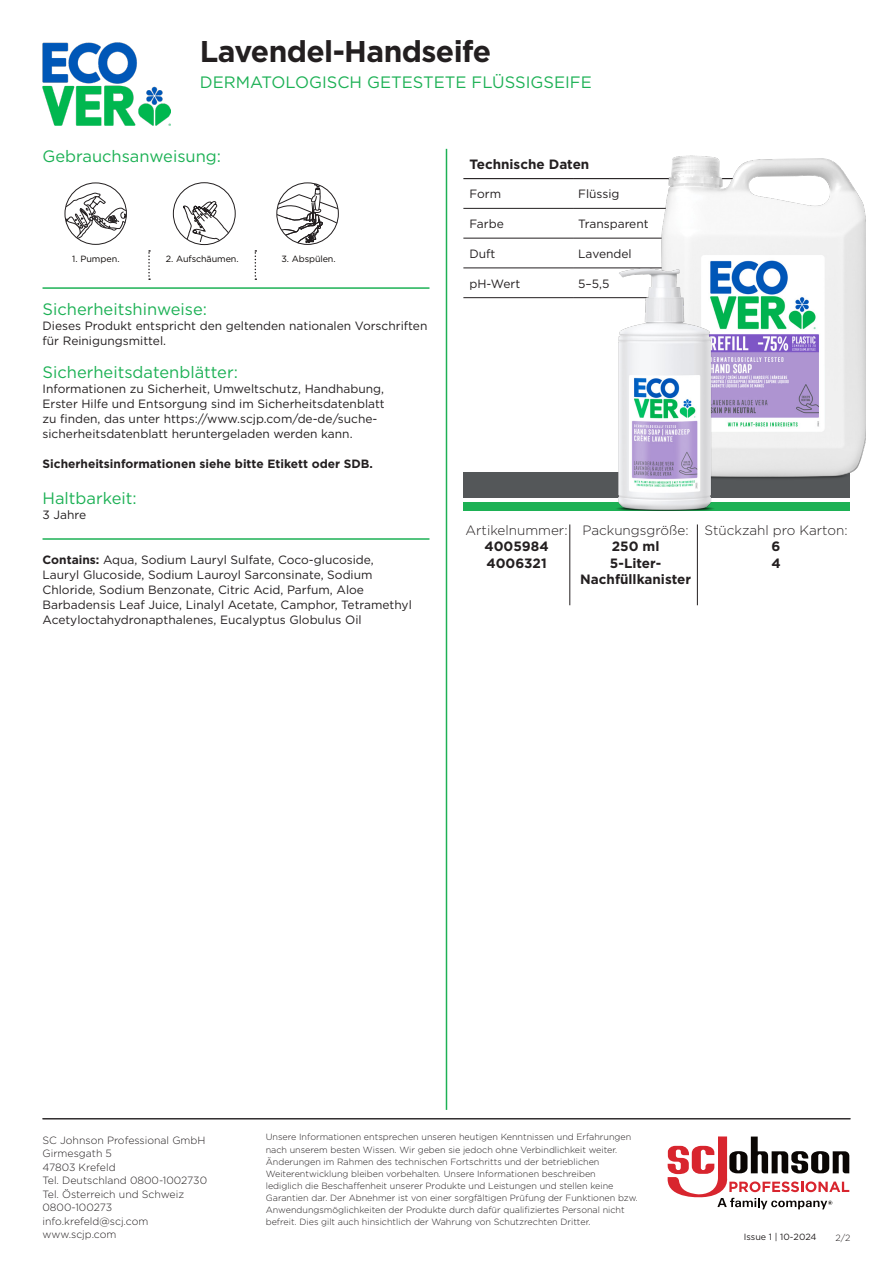
<style>
.page{position:relative;width:893px;height:1263px;background:#fff}
.page>*{position:absolute;margin:0;border:0;box-sizing:border-box;transform-origin:0 0}
.t1{font:700 30px "Gotham";letter-spacing:-.02em;color:#231f20}
.list{font:16.5px "Gotham";color:#1db155}
.t2{font:300 13.5px/16.2px "Gotham";color:#231f20;text-align:center}
.list-2{font:700 13.5px/16.2px "Gotham";color:#231f20;text-align:center}
.list-3{font:12px/15px "Gotham";color:#231f20}
.t3{font:700 12px "Gotham";color:#231f20}
.t4{font:300 10.5px/13.5px "Gotham";color:#231f20}
.t5{font:300 9px/12px "Gotham";color:#231f20}
.list-4{font:9px "Gotham";letter-spacing:-.01em;color:#0a0604}
.t6{font:9px "Gotham";color:#231f20}
.s1{font-weight:700}
</style>
<div class="page">
<svg style="left:668px;top:1136px;width:181px;height:73px"></svg>
<hr style="left:43px;top:1118px;width:807px;height:1px;background:#231f20">
<div style="left:463px;top:472px;width:387px;height:25px;background:#545759"></div>
<div style="left:463px;top:502px;width:387px;height:8px;background:#1db155"></div>
<hr style="left:463px;top:178px;width:111px;height:1px;background:#231f20">
<hr style="left:574px;top:178px;width:161px;height:1px;background:#231f20">
<hr style="left:463px;top:208px;width:111px;height:1px;background:#231f20">
<hr style="left:574px;top:208px;width:161px;height:1px;background:#231f20">
<hr style="left:463px;top:238px;width:111px;height:1px;background:#231f20">
<hr style="left:574px;top:238px;width:161px;height:1px;background:#231f20">
<hr style="left:463px;top:267px;width:111px;height:1px;background:#231f20">
<hr style="left:574px;top:267px;width:161px;height:1px;background:#231f20">
<hr style="left:463px;top:297px;width:111px;height:1px;background:#231f20">
<hr style="left:574px;top:297px;width:161px;height:1px;background:#231f20">
<hr style="left:446px;top:149px;width:1px;height:961px;background:#1db155">
<hr style="left:43px;top:538px;width:386px;height:2px;background:#1db155">
<hr style="left:570px;top:524px;width:1px;height:81px;background:#231f20">
<hr style="left:697px;top:524px;width:1px;height:81px;background:#231f20">
<img style="left:661px;top:155px;width:205px;height:324px">
<img style="left:589px;top:265px;width:153px;height:246px">
<img style="left:43px;top:43px;width:127px;height:82px">
<svg style="left:277px;top:183px;width:61px;height:61px"></svg>
<div style="left:277px;top:183px;width:61px;height:61px;border:1px solid #231f20;border-radius:50%"></div>
<svg style="left:148px;top:250px;width:2px;height:30px"></svg>
<svg style="left:255px;top:250px;width:1px;height:30px"></svg>
<svg style="left:65px;top:193px;width:61px;height:46px"></svg>
<div style="left:65px;top:183px;width:61px;height:61px;border:1px solid #231f20;border-radius:50%"></div>
<svg style="left:183px;top:201px;width:52px;height:42px"></svg>
<div style="left:173px;top:183px;width:62px;height:62px;border:1px solid #231f20;border-radius:50%"></div>
<hr style="left:43px;top:287px;width:386px;height:2px;background:#1db155">
<p class="t1" style="left:200px;top:32px;width:293px">Lavendel-Handseife</p>
<p class="list" style="left:200px;top:71px;width:393px">DERMATOLOGISCH GETESTETE FLÜSSIGSEIFE</p>
<p class="list" style="left:43px;top:146px;width:180px">Gebrauchsanweisung:</p>
<p class="list-4" style="left:72px;top:253px;width:49px">1. Pumpen.</p>
<p class="list-4" style="left:166px;top:253px;width:74px">2. Aufschäumen.</p>
<p class="list-4" style="left:281px;top:253px;width:56px">3. Abspülen.</p>
<p class="list" style="left:43px;top:299px;width:166px">Sicherheitshinweise:</p>
<p class="list-3" style="left:43px;top:318px;width:386px">Dieses Produkt entspricht den geltenden nationalen Vorschriften für Reinigungsmittel.</p>
<p class="list" style="left:43px;top:362px;width:197px">Sicherheitsdatenblätter:</p>
<p class="list-3" style="left:43px;top:381px;width:344px">Informationen zu Sicherheit, Umweltschutz, Handhabung, Erster Hilfe und Entsorgung sind im Sicherheitsdatenblatt zu finden, das unter https://www.scjp.com/de-de/suche&shy;sicherheitsdatenblatt heruntergeladen werden kann.</p>
<p class="t3" style="left:43px;top:456px;width:332px">Sicherheitsinformationen siehe bitte Etikett oder SDB.</p>
<p class="list" style="left:43px;top:488px;width:96px">Haltbarkeit:</p>
<p class="list-3" style="left:43px;top:507px;width:45px">3 Jahre</p>
<p class="list-3" style="left:43px;top:552px;width:371px"><span class="s1">Contains:</span> Aqua, Sodium Lauryl Sulfate, Coco-glucoside, Lauryl Glucoside, Sodium Lauroyl Sarconsinate, Sodium Chloride, Sodium Benzonate, Citric Acid, Parfum, Aloe Barbadensis Leaf Juice, Linalyl Acetate, Camphor, Tetramethyl Acetyloctahydronapthalenes, Eucalyptus Globulus Oil</p>
<p class="list-2" style="left:469px;top:156px;width:122px">Technische Daten</p>
<p class="list-3" style="left:469px;top:186px;width:33px">Form</p>
<p class="list-3" style="left:578px;top:186px;width:43px">Flüssig</p>
<p class="list-3" style="left:469px;top:216px;width:36px">Farbe</p>
<p class="list-3" style="left:578px;top:216px;width:72px">Transparent</p>
<p class="list-3" style="left:469px;top:246px;width:28px">Duft</p>
<p class="list-3" style="left:578px;top:246px;width:55px">Lavendel</p>
<p class="list-3" style="left:469px;top:276px;width:52px">pH-Wert</p>
<p class="list-3" style="left:578px;top:276px;width:33px">5–5,5</p>
<p class="t2" style="left:465px;top:522px;width:104px">Artikelnummer:<br><span class="s1">4005984<br>4006321</span></p>
<p class="t2" style="left:583px;top:522px;width:108px">Packungsgröße:</p>
<p class="list-2" style="left:612px;top:538px;width:49px">250 ml</p>
<p class="list-2" style="left:580px;top:555px;width:112px">5-Liter-<br>Nachfüllkanister</p>
<p class="t2" style="left:704px;top:522px;width:145px">Stückzahl pro Karton:</p>
<p class="list-2" style="left:772px;top:538px;width:10px">6</p>
<p class="list-2" style="left:771px;top:555px;width:11px">4</p>
<p class="t4" style="left:43px;top:1133px;width:166px">SC Johnson Professional GmbH<br>Girmesgath 5<br>47803 Krefeld<br>Tel. Deutschland 0800-1002730<br>Tel. Österreich und Schweiz<br>0800-100273 info.krefeld@scj.com www.scjp.com</p>
<p class="t5" style="left:266px;top:1131px;width:374px">Unsere Informationen entsprechen unseren heutigen Kenntnissen und Erfahrungen nach unserem besten Wissen. Wir geben sie jedoch ohne Verbindlichkeit weiter.<br>Änderungen im Rahmen des technischen Fortschritts und der betrieblichen Weiterentwicklung bleiben vorbehalten. Unsere Informationen beschreiben<br>lediglich die Beschaffenheit unserer Produkte und Leistungen und stellen keine Garantien dar. Der Abnehmer ist von einer sorgfältigen Prüfung der Funktionen bzw.<br>Anwendungsmöglichkeiten der Produkte durch dafür qualifiziertes Personal nicht befreit. Dies gilt auch hinsichtlich der Wahrung von Schutzrechten Dritter.</p>
<p class="t6" style="left:744px;top:1231px;width:74px">Issue 1 | 10-2024</p>
<p class="t5" style="left:835px;top:1231px;width:16px">2/2</p>
</div>
